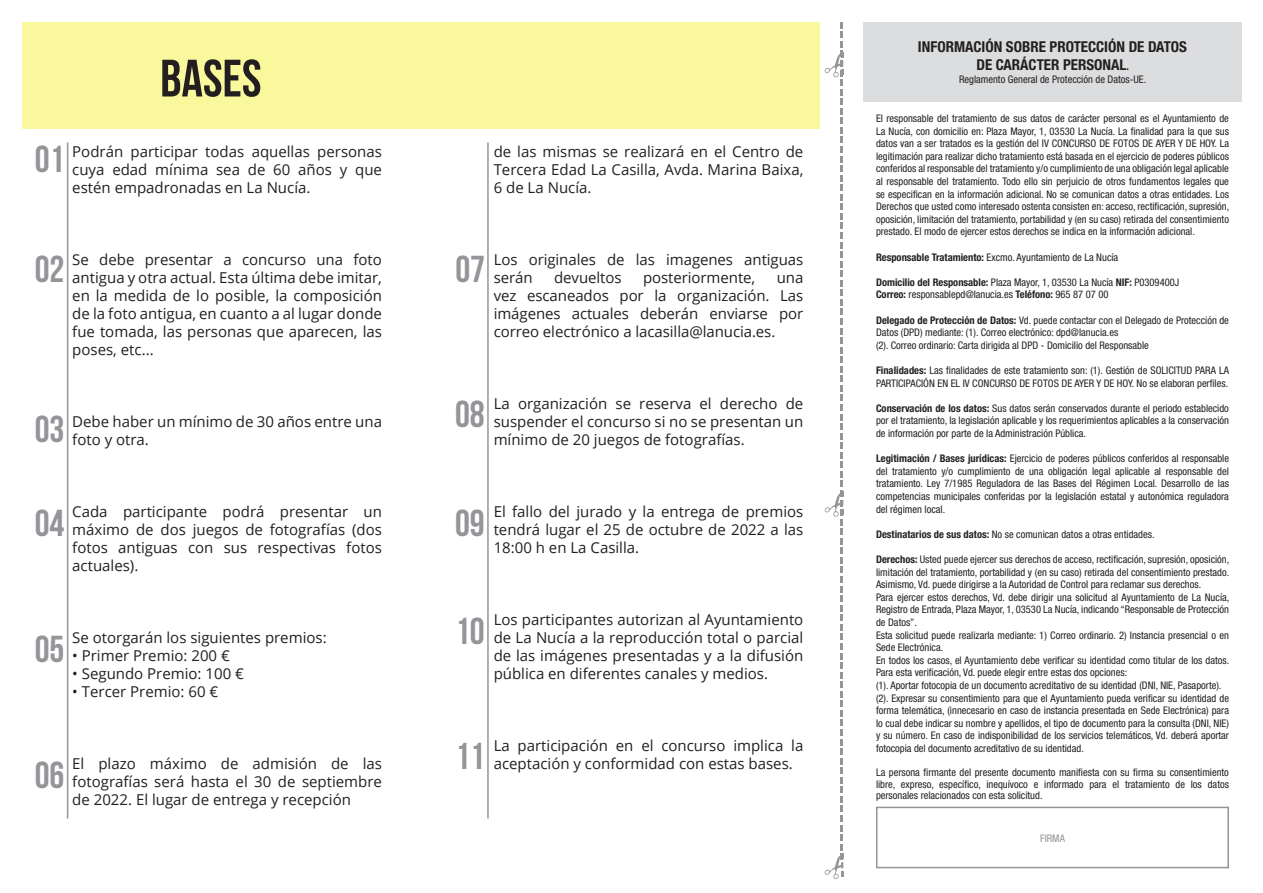
<style>
.page{position:relative;width:1263px;height:893px;background:#fff}
.page>*{position:absolute;margin:0;border:0;box-sizing:border-box;transform-origin:0 0}
.t1{font:52.5px "Bebas Neue";color:#231f20}
.t2{font:37.5px "Bebas Neue";color:#939598}
.t3{font:15px/18px "Open Sans";color:#231f20;text-align:justify}
.t4{font:700 condensed 15px "Helvetica Neue";color:#231f20}
.t5{font:condensed 10.5px/12.6px "Helvetica Neue";color:#231f20;text-align:justify}
.t6{font:condensed 10.5px "Helvetica Neue";color:#939598}
.s1{font-size:10.5px}
.s2{font-weight:700}
</style>
<div class="page">
<div style="left:22px;top:22px;width:378px;height:107px;background:#f9f89c"></div>
<div style="left:400px;top:22px;width:420px;height:107px;background:#f9f89c"></div>
<svg style="left:824px;top:22px;width:19px;height:857px"></svg>
<div style="left:863px;top:22px;width:379px;height:80px;background:#dcdddf"></div>
<div style="left:876px;top:807px;width:353px;height:61px;border:2px solid #939598"></div>
<hr style="left:67px;top:142px;width:1px;height:677px;background:#939598">
<hr style="left:487px;top:142px;width:2px;height:677px;background:#939598">
<p class="t1" style="left:160px;top:50px;width:103px">BASES</p>
<p class="t4" style="left:918px;top:38px;width:271px">INFORMACIÓN SOBRE PROTECCIÓN DE DATOS</p>
<p class="t4" style="left:976px;top:56px;width:154px">DE CARÁCTER PERSONAL<span class="s1">.</span></p>
<p class="t5" style="left:959px;top:73px;width:189px">Reglamento General de Protección de Datos-UE.</p>
<p class="t2" style="left:35px;top:139px;width:31px">01</p>
<p class="t3" style="left:72px;top:143px;width:311px">Podrán participar todas aquellas personas cuya edad mínima sea de 60 años y que estén empadronadas en La Nucía.</p>
<p class="t2" style="left:35px;top:248px;width:31px">02</p>
<p class="t3" style="left:72px;top:251px;width:311px">Se debe presentar a concurso una foto antigua y otra actual. Esta última debe imitar, en la medida de lo posible, la composición de la foto antigua, en cuanto a al lugar donde fue tomada, las personas que aparecen, las poses, etc...</p>
<p class="t2" style="left:35px;top:409px;width:31px">03</p>
<p class="t3" style="left:72px;top:413px;width:311px">Debe haber un mínimo de 30 años entre una foto y otra.</p>
<p class="t2" style="left:35px;top:502px;width:31px">04</p>
<p class="t3" style="left:72px;top:503px;width:311px">Cada participante podrá presentar un máximo de dos juegos de fotografías (dos fotos antiguas con sus respectivas fotos actuales).</p>
<p class="t2" style="left:35px;top:628px;width:31px">05</p>
<p class="t3" style="left:72px;top:629px;width:256px">Se otorgarán los siguientes premios:</p>
<p class="t3" style="left:72px;top:647px;width:159px">• Primer Premio: 200 €</p>
<p class="t3" style="left:72px;top:665px;width:173px">• Segundo Premio: 100 €</p>
<p class="t3" style="left:72px;top:683px;width:148px">• Tercer Premio: 60 €</p>
<p class="t2" style="left:35px;top:754px;width:31px">06</p>
<p class="t3" style="left:72px;top:755px;width:311px">El plazo máximo de admisión de las fotografías será hasta el 30 de septiembre de 2022. El lugar de entrega y recepción</p>
<p class="t3" style="left:494px;top:143px;width:311px">de las mismas se realizará en el Centro de Tercera Edad La Casilla, Avda. Marina Baixa, 6 de La Nucía.</p>
<p class="t2" style="left:455px;top:248px;width:31px">07</p>
<p class="t3" style="left:494px;top:251px;width:311px">Los originales de las imagenes antiguas serán</p>
<p class="t3" style="left:554px;top:269px;width:69px">devueltos</p>
<p class="t3" style="left:643px;top:269px;width:114px">posteriormente,</p>
<p class="t3" style="left:494px;top:269px;width:311px;text-indent:283px">una vez escaneados por la organización. Las imágenes actuales deberán enviarse por correo electrónico a lacasilla@lanucia.es.</p>
<p class="t2" style="left:455px;top:394px;width:31px">08</p>
<p class="t3" style="left:494px;top:395px;width:311px">La organización se reserva el derecho de suspender el concurso si no se presentan un mínimo de 20 juegos de fotografías.</p>
<p class="t2" style="left:455px;top:502px;width:31px">09</p>
<p class="t3" style="left:494px;top:503px;width:311px">El fallo del jurado y la entrega de premios tendrá lugar el 25 de octubre de 2022 a las 18:00 h en La Casilla.</p>
<p class="t2" style="left:455px;top:610px;width:31px">10</p>
<p class="t3" style="left:494px;top:611px;width:311px">Los participantes autorizan al Ayuntamiento de La Nucía a la reproducción total o parcial de las imágenes presentadas y a la difusión pública en diferentes canales y medios.</p>
<p class="t2" style="left:455px;top:735px;width:31px">11</p>
<p class="t3" style="left:494px;top:737px;width:311px">La participación en el concurso implica la aceptación y conformidad con estas bases.</p>
<p class="t5" style="left:876px;top:112px;width:355px">El responsable del tratamiento de sus datos de carácter personal es el Ayuntamiento de La Nucía, con domicilio en: Plaza Mayor, 1, 03530 La Nucía. La finalidad para la que sus datos van a ser tratados es la gestión del IV CONCURSO DE FOTOS DE AYER Y DE HOY. La legitimación para realizar dicho tratamiento está basada en el ejercicio de poderes públicos conferidos al responsable del tratamiento y/o cumplimiento de una obligación legal aplicable al responsable del tratamiento. Todo ello sin perjuicio de otros fundamentos legales que se especifican en la información adicional. No se comunican datos a otras entidades. Los Derechos que usted como interesado ostenta consisten en: acceso, rectificación, supresión, oposición, limitación del tratamiento, portabilidad y (en su caso) retirada del consentimiento prestado. El modo de ejercer estos derechos se indica en la información adicional.</p>
<p class="t5" style="left:876px;top:251px;width:244px"><span class="s2">Responsable Tratamiento:</span> Excmo. Ayuntamiento de La Nucía</p>
<p class="t5" style="left:876px;top:276px;width:305px"><span class="s2">Domicilio del Responsable:</span> Plaza Mayor, 1, 03530 La Nucía <span class="s2">NIF:</span> P0309400J</p>
<p class="t5" style="left:876px;top:288px;width:234px"><span class="s2">Correo:</span> responsablepd@lanucia.es <span class="s2">Teléfono:</span> 965 87 07 00</p>
<p class="t5" style="left:876px;top:314px;width:354px"><span class="s2">Delegado de Protección de Datos:</span> Vd. puede contactar con el Delegado de Protección de<br>Datos (DPD) mediante: (1). Correo electrónico: dpd@lanucia.es</p>
<p class="t5" style="left:876px;top:339px;width:274px">(2). Correo ordinario: Carta dirigida al DPD - Domicilio del Responsable</p>
<p class="t5" style="left:876px;top:364px;width:354px"><span class="s2">Finalidades:</span> Las finalidades de este tratamiento son: (1). Gestión de SOLICITUD PARA LA<br>PARTICIPACIÓN EN EL IV CONCURSO DE FOTOS DE AYER Y DE HOY. No se elaboran perfiles.</p>
<p class="t5" style="left:876px;top:402px;width:354px"><span class="s2">Conservación de los datos:</span> Sus datos serán conservados durante el periodo establecido por el tratamiento, la legislación aplicable y los requerimientos aplicables a la conservación de información por parte de la Administración Pública.</p>
<p class="t5" style="left:876px;top:452px;width:354px"><span class="s2">Legitimación / Bases jurídicas:</span> Ejercicio de poderes públicos conferidos al responsable del tratamiento y/o cumplimiento de una obligación legal aplicable al responsable del tratamiento. Ley 7/1985 Reguladora de las Bases del Régimen Local. Desarrollo de las competencias municipales conferidas por la legislación estatal y autonómica reguladora del régimen local.</p>
<p class="t5" style="left:876px;top:528px;width:280px"><span class="s2">Destinatarios de sus datos:</span> No se comunican datos a otras entidades.</p>
<p class="t5" style="left:876px;top:553px;width:355px"><span class="s2">Derechos:</span> Usted puede ejercer sus derechos de acceso, rectificación, supresión, oposición, limitación del tratamiento, portabilidad y (en su caso) retirada del consentimiento prestado.<br>Asimismo, Vd. puede dirigirse a la Autoridad de Control para reclamar sus derechos.</p>
<p class="t5" style="left:876px;top:591px;width:355px">Para ejercer estos derechos, Vd. debe dirigir una solicitud al Ayuntamiento de La Nucía, Registro de Entrada, Plaza Mayor, 1, 03530 La Nucía, indicando “Responsable de Protección de Datos”.</p>
<p class="t5" style="left:876px;top:629px;width:354px">Esta solicitud puede realizarla mediante: 1) Correo ordinario. 2) Instancia presencial o en<br>Sede Electrónica.</p>
<p class="t5" style="left:876px;top:654px;width:355px">En todos los casos, el Ayuntamiento debe verificar su identidad como titular de los datos.<br>Para esta verificación, Vd. puede elegir entre estas dos opciones:</p>
<p class="t5" style="left:876px;top:679px;width:347px">(1). Aportar fotocopia de un documento acreditativo de su identidad (DNI, NIE, Pasaporte).</p>
<p class="t5" style="left:876px;top:692px;width:354px">(2). Expresar su consentimiento para que el Ayuntamiento pueda verificar su identidad de forma telemática, (innecesario en caso de instancia presentada en Sede Electrónica) para lo cual debe indicar su nombre y apellidos, el tipo de documento para la consulta (DNI, NIE) y su número. En caso de indisponibilidad de los servicios telemáticos, Vd. deberá aportar fotocopia del documento acreditativo de su identidad.</p>
<p class="t5" style="left:876px;top:767px;width:354px;line-height:11.6px">La persona firmante del presente documento manifiesta con su firma su consentimiento libre, expreso, específico, inequívoco e informado para el tratamiento de los datos personales relacionados con esta solicitud.</p>
<p class="t6" style="left:1040px;top:832px;width:26px">FIRMA</p>
</div>
